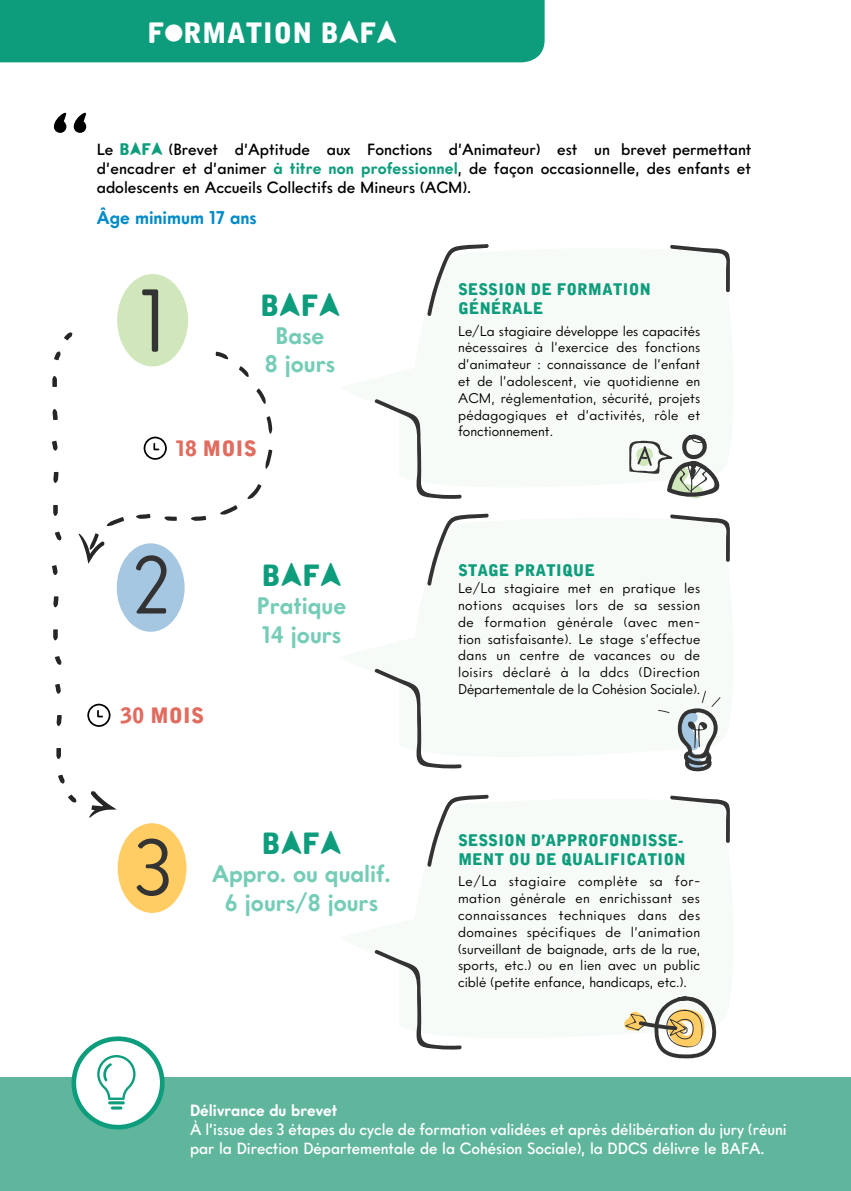
<style>
.page{position:relative;width:851px;height:1191px;background:#fff}
.page>*{position:absolute;margin:0;border:0;box-sizing:border-box;transform-origin:0 0}
.t1{font:88.4px "Intervogue Soft";color:#333}
.t2{font:80.8px "Intervogue Soft";color:#333;scale:.95 1}
.t3{font:78.2px "Intervogue Soft";color:#333}
.t4{font:63.6px "Alpha Ligue";color:#000}
.t5{font:29.2px "Alpha Ligue";color:#0d9d7c}
.t6{font:28px "Alpha Ligue";color:#fff}
.t7{font:700 23.4px/28px "Intervogue Soft Alt";color:#75ccb7;text-align:center}
.t8{font:21.2px "Alpha Ligue";color:#e06b5e}
.t9{font:700 18px "Intervogue Soft Alt";color:#008bc8}
.t10{font:500 16px/19.2px "Intervogue Soft Alt";color:#000;text-align:justify}
.t11{font:500 16px/19.2px "Intervogue Soft Alt";color:#fff}
.t12{font:16px/19.2px "Alpha Ligue";color:#0d9d7c}
.t13{font:700 16px "Intervogue Soft Alt";color:#fff}
.t14{font:14px/16.8px "Intervogue Soft Alt";color:#000;text-align:justify}
.s1{font-family:"Alpha Ligue";font-weight:400;color:#0d9d7c}
.s2{font-weight:700;color:#0d9d7c}
</style>
<div class="page">
<div style="left:0;top:0;width:544px;height:62px;background:#0d9d7c"></div>
<div style="left:0;top:1077px;width:850px;height:114px;background:#5fb69d"></div>
<svg style="left:71px;top:1036px;width:93px;height:93px"></svg>
<svg style="left:427px;top:244px;width:62px;height:72px"></svg>
<svg style="left:374px;top:399px;width:88px;height:100px"></svg>
<svg style="left:670px;top:245px;width:60px;height:48px"></svg>
<div style="left:117px;top:274px;width:71px;height:92px;background:#d0e6bb;border-radius:50%"></div>
<svg style="left:629px;top:434px;width:91px;height:65px"></svg>
<svg style="left:427px;top:513px;width:62px;height:73px"></svg>
<svg style="left:374px;top:668px;width:88px;height:100px"></svg>
<svg style="left:670px;top:514px;width:60px;height:48px"></svg>
<svg style="left:427px;top:794px;width:62px;height:73px"></svg>
<svg style="left:374px;top:949px;width:88px;height:100px"></svg>
<svg style="left:670px;top:795px;width:60px;height:48px"></svg>
<div style="left:117px;top:543px;width:67px;height:89px;background:#a5c7e1;border-radius:50%"></div>
<svg style="left:677px;top:690px;width:41px;height:81px"></svg>
<svg style="left:711px;top:697px;width:9px;height:10px"></svg>
<svg style="left:658px;top:710px;width:11px;height:3px"></svg>
<div style="left:118px;top:823px;width:68px;height:90px;background:#ffcd63;border-radius:50%"></div>
<svg style="left:624px;top:996px;width:93px;height:62px"></svg>
<svg style="left:144px;top:436px;width:23px;height:24px"></svg>
<svg style="left:87px;top:703px;width:23px;height:24px"></svg>
<svg style="left:216px;top:352px;width:12px;height:7px"></svg>
<svg style="left:239px;top:366px;width:10px;height:11px"></svg>
<svg style="left:256px;top:388px;width:10px;height:16px"></svg>
<svg style="left:266px;top:416px;width:6px;height:18px"></svg>
<svg style="left:265px;top:449px;width:7px;height:20px"></svg>
<svg style="left:247px;top:484px;width:14px;height:15px"></svg>
<svg style="left:220px;top:505px;width:17px;height:9px"></svg>
<svg style="left:191px;top:516px;width:15px;height:5px"></svg>
<svg style="left:164px;top:516px;width:13px;height:5px"></svg>
<svg style="left:136px;top:514px;width:14px;height:5px"></svg>
<svg style="left:106px;top:517px;width:18px;height:9px"></svg>
<svg style="left:78px;top:533px;width:26px;height:31px"></svg>
<svg style="left:55px;top:684px;width:6px;height:10px"></svg>
<svg style="left:57px;top:715px;width:5px;height:11px"></svg>
<svg style="left:56px;top:748px;width:5px;height:11px"></svg>
<svg style="left:58px;top:775px;width:7px;height:8px"></svg>
<svg style="left:68px;top:794px;width:8px;height:8px"></svg>
<svg style="left:89px;top:791px;width:28px;height:27px"></svg>
<svg style="left:53px;top:409px;width:5px;height:11px"></svg>
<svg style="left:52px;top:376px;width:5px;height:11px"></svg>
<svg style="left:54px;top:351px;width:7px;height:9px"></svg>
<svg style="left:64px;top:332px;width:8px;height:8px"></svg>
<svg style="left:52px;top:565px;width:6px;height:10px"></svg>
<svg style="left:53px;top:596px;width:5px;height:12px"></svg>
<svg style="left:53px;top:629px;width:5px;height:12px"></svg>
<svg style="left:55px;top:656px;width:6px;height:9px"></svg>
<svg style="left:52px;top:441px;width:6px;height:10px"></svg>
<svg style="left:53px;top:472px;width:5px;height:11px"></svg>
<svg style="left:53px;top:505px;width:5px;height:11px"></svg>
<svg style="left:55px;top:532px;width:6px;height:8px"></svg>
<h3 class="t6" style="left:147px;top:16px;width:251px">FORMATION BAFA</h3>
<h3 class="t4" style="left:52px;top:99px;width:39px">«</h3>
<p class="t10" style="left:97px;top:139px;width:656px">Le <span class="s1">BAFA</span> (Brevet d’Aptitude aux Fonctions d’Animateur) est un brevet permettant d’encadrer et d’animer <span class="s2">à titre non professionnel</span>, de façon occasionnelle, des enfants et adolescents en Accueils Collectifs de Mineurs (ACM).</p>
<p class="t9" style="left:97px;top:206px;width:161px">Âge minimum 17 ans</p>
<h1 class="t1" style="left:138px;top:266px;width:32px">1</h1>
<p class="t12" style="left:458px;top:279px;width:194px">SESSION DE FORMATION<br>GÉNÉRALE</p>
<h3 class="t5" style="left:260px;top:287px;width:82px">BAFA</h3>
<h3 class="t7" style="left:265px;top:321px;width:72px">Base<br>8 jours</h3>
<p class="t14" style="left:458px;top:322px;width:244px">Le/La stagiaire développe les capacités nécessaires à l’exercice des fonctions d’animateur : connaissance de l’enfant et de l’adolescent, vie quotidienne en ACM, réglementation, sécurité, projets pédagogiques et d’activités, rôle et fonctionnement.</p>
<h3 class="t8" style="left:175px;top:435px;width:83px">18 MOIS</h3>
<h2 class="t2" style="left:132px;top:535px;width:42px">2</h2>
<h3 class="t8" style="left:121px;top:702px;width:85px">30 MOIS</h3>
<h3 class="t5" style="left:261px;top:558px;width:82px">BAFA</h3>
<h3 class="t7" style="left:257px;top:592px;width:91px;text-align:left">Pratique<br>14 jours</h3>
<p class="t12" style="left:458px;top:561px;width:138px">STAGE PRATIQUE</p>
<p class="t14" style="left:458px;top:579px;width:244px">Le/La stagiaire met en pratique les notions acquises lors de sa session de formation générale (avec men&shy;tion satisfaisante). Le stage s’effectue dans un centre de vacances ou de loisirs déclaré à la ddcs (Direction Départementale de la Cohésion Sociale).</p>
<h3 class="t3" style="left:135px;top:819px;width:40px">3</h3>
<h3 class="t5" style="left:261px;top:825px;width:82px">BAFA</h3>
<h3 class="t7" style="left:212px;top:860px;width:180px">Appro. ou qualif.<br>6 jours/8 jours</h3>
<p class="t12" style="left:458px;top:830px;width:229px">SESSION D’APPROFONDISSE-<br>MENT OU DE QUALIFICATION</p>
<p class="t14" style="left:458px;top:872px;width:244px">Le/La stagiaire complète sa for&shy;mation générale en enrichissant ses connaissances techniques dans des domaines spécifiques de l’animation (surveillant de baignade, arts de la rue, sports, etc.) ou en lien avec un public ciblé (petite enfance, handicaps, etc.).</p>
<p class="t13" style="left:190px;top:1100px;width:149px">Délivrance du brevet</p>
<p class="t11" style="left:190px;top:1119px;width:598px">À l’issue des 3 étapes du cycle de formation validées et après délibération du jury (réuni par la Direction Départementale de la Cohésion Sociale), la DDCS délivre le BAFA.</p>
</div>
